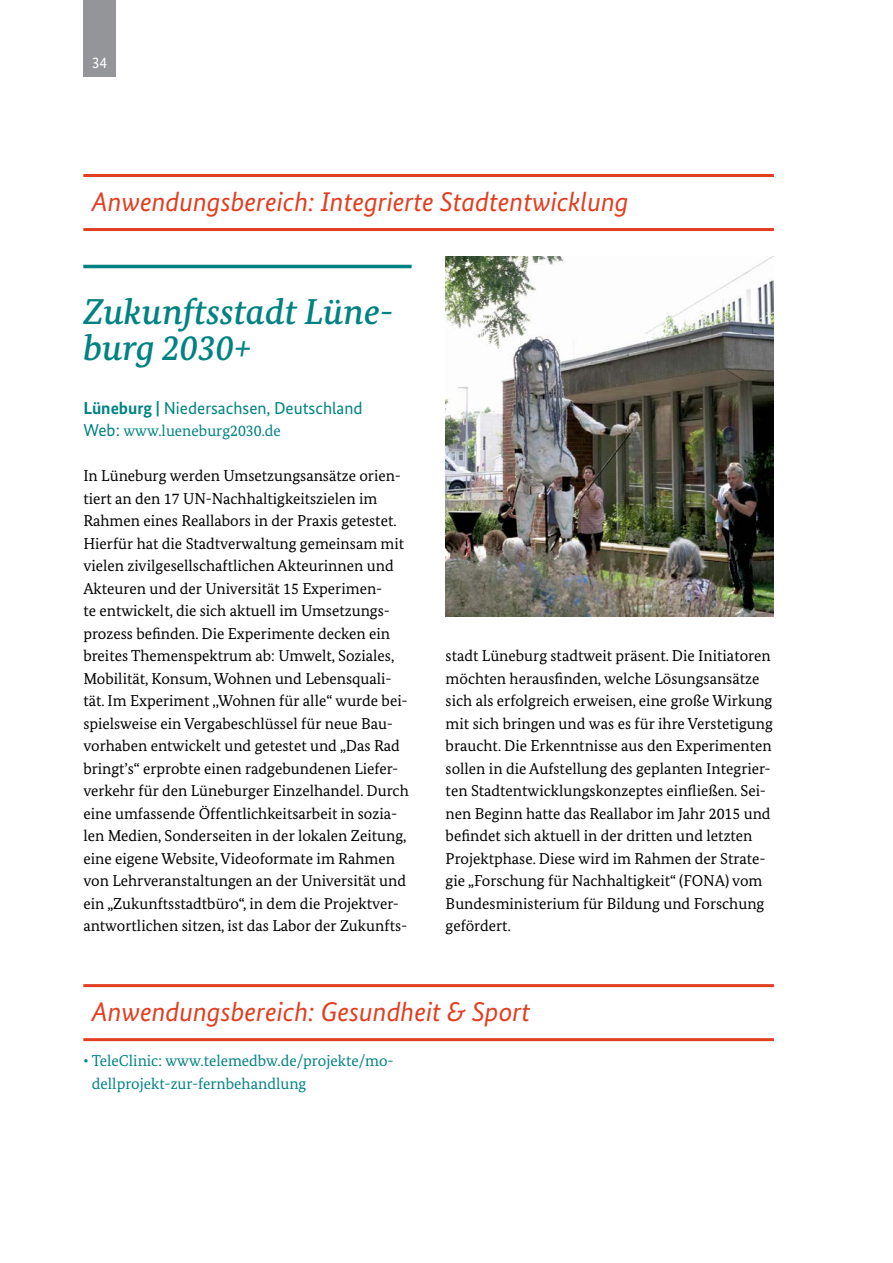
<style>
.page{position:relative;width:893px;height:1263px;background:#fff}
.page>*{position:absolute;margin:0;border:0;box-sizing:border-box;transform-origin:0 0}
.A4_Innenseiten_P-Hinweis_Head_SG_variabe{font:italic 500 36px/36px "Bundes Serif";color:#008283}
.A4_Innenseiten_Anwendungsbereich{font:italic 27px "Bundes Sans";color:#e23e21}
.A4_Innenseiten_H2-Subhead_11_5_15{font:17.25px "Bundes Sans";color:#008283}
.A4_Innenseiten_P-Copy_10_5_15{font:15.75px/22.5px "Bundes Serif";color:#000}
.A4_Innenseiten_H2-Subhead_11_5_15-2{font:15.75px/22.5px "Bundes Serif";color:#008283}
.t1{font:15.75px "Bundes Sans";color:#fff}
.s1{font-weight:700}
.s2{font-family:"Bundes Sans";font-size:17.25px}
</style>
<div class="page">
<div style="left:83px;top:0;width:33px;height:77px;background:#939598"></div>
<hr style="left:83px;top:174px;width:691px;height:3px;background:#e23e21">
<hr style="left:83px;top:228px;width:691px;height:3px;background:#e23e21">
<hr style="left:83px;top:265px;width:329px;height:3px;background:#008283">
<hr style="left:83px;top:984px;width:691px;height:3px;background:#e23e21">
<hr style="left:83px;top:1038px;width:691px;height:3px;background:#e23e21">
<img style="left:446px;top:256px;width:328px;height:360px">
<p class="t1" style="left:92px;top:54px;width:17px">34</p>
<p class="A4_Innenseiten_Anwendungsbereich" style="left:92px;top:186px;width:538px">Anwendungsbereich: Integrierte Stadtentwicklung</p>
<p class="A4_Innenseiten_P-Hinweis_Head_SG_variabe" style="left:83px;top:293px;width:312px">Zukunftsstadt Lüne&shy;burg 2030+</p>
<h2 class="A4_Innenseiten_H2-Subhead_11_5_15" style="left:83px;top:398px;width:281px"><span class="s1">Lüneburg |</span> Niedersachsen, Deutschland</h2>
<h2 class="A4_Innenseiten_H2-Subhead_11_5_15-2" style="left:83px;top:419px;width:199px"><span class="s2">Web:</span> www.lueneburg2030.de</h2>
<p class="A4_Innenseiten_P-Copy_10_5_15" style="left:83px;top:464px;width:327px">In Lüneburg werden Umsetzungsansätze orien&shy;tiert an den 17 UN-Nachhaltigkeitszielen im Rahmen eines Reallabors in der Praxis getestet.<br>Hierfür hat die Stadtverwaltung gemeinsam mit vielen zivilgesellschaftlichen Akteurinnen und Akteuren und der Universität 15 Experimen-<br>te entwickelt, die sich aktuell im Umsetzungs&shy;prozess befinden. Die Experimente decken ein breites Themenspektrum ab: Umwelt, Soziales, Mobilität, Konsum, Wohnen und Lebensquali&shy;tät. Im Experiment ,,Wohnen für alle“ wurde bei&shy;spielsweise ein Vergabeschlüssel für neue Bau&shy;vorhaben entwickelt und getestet und „Das Rad bringt’s“ erprobte einen radgebundenen Liefer&shy;verkehr für den Lüneburger Einzelhandel. Durch eine umfassende Öffentlichkeitsarbeit in sozia&shy;len Medien, Sonderseiten in der lokalen Zeitung, eine eigene Website, Videoformate im Rahmen von Lehrveranstaltungen an der Universität und ein „Zukunftsstadtbüro“, in dem die Projektver&shy;antwortlichen sitzen, ist das Labor der Zukunfts-</p>
<p class="A4_Innenseiten_P-Copy_10_5_15" style="left:446px;top:644px;width:329px">stadt Lüneburg stadtweit präsent. Die Initiatoren möchten herausfinden, welche Lösungsansätze sich als erfolgreich erweisen, eine große Wirkung mit sich bringen und was es für ihre Verstetigung braucht. Die Erkenntnisse aus den Experimenten sollen in die Aufstellung des geplanten Integrier&shy;ten Stadtentwicklungskonzeptes einfließen. Sei&shy;nen Beginn hatte das Reallabor im Jahr 2015 und befindet sich aktuell in der dritten und letzten Projektphase. Diese wird im Rahmen der Strate&shy;gie „Forschung für Nachhaltigkeit“ (FONA) vom Bundesministerium für Bildung und Forschung gefördert.</p>
<p class="A4_Innenseiten_Anwendungsbereich" style="left:92px;top:996px;width:440px">Anwendungsbereich: Gesundheit &amp; Sport</p>
<p class="A4_Innenseiten_H2-Subhead_11_5_15-2" style="left:92px;top:1049px;width:303px;text-indent:-9px">• TeleClinic: www.telemedbw.de/projekte/mo&shy;dellprojekt-zur-fernbehandlung</p>
</div>
